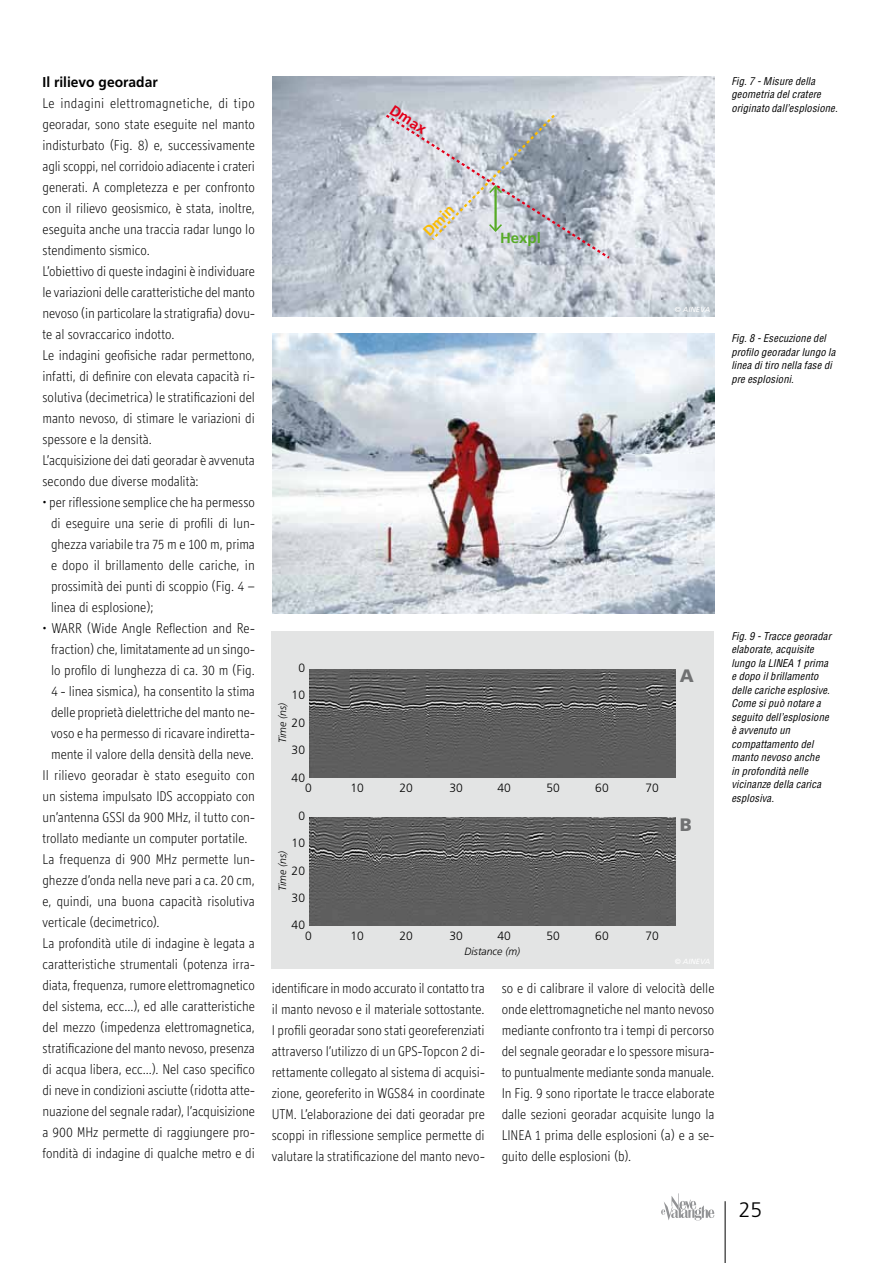
<style>
.page{position:relative;width:893px;height:1263px;background:#fff}
.page>*{position:absolute;margin:0;border:0;box-sizing:border-box;transform-origin:0 0}
.t1{font:300 21px "Frutiger";color:#000}
.t2{font:900 18px "Frutiger";color:#707172}
.t3{font:700 14.85px "Frutiger";color:#fabb00}
.t4{font:700 14.85px "Frutiger";color:#e2001a}
.t5{font:700 14.7px "Frutiger";color:#57ab27}
.t6{font:300 14.25px/21px "Officina Display ITC";color:#000;text-align:justify}
.t7{font:700 14.25px "Frutiger";color:#000}
.t8{font:300 12px "Frutiger";color:#000}
.t9{font:italic condensed 10.5px/13.5px "Helvetica";letter-spacing:.015em;color:#000}
.t10{font:italic 300 10.5px "Frutiger";color:#000}
.t11{font:italic 7.35px "Frutiger";color:#fff}
</style>
<div class="page">
<hr style="left:725px;top:1201px;width:1px;height:62px;background:#000">
<svg style="left:661px;top:1193px;width:53px;height:27px"></svg>
<div style="left:271px;top:631px;width:443px;height:337px;background:#e3e4e4"></div>
<img style="left:309px;top:817px;width:367px;height:109px">
<img style="left:309px;top:669px;width:367px;height:109px">
<img style="left:272px;top:77px;width:442px;height:240px">
<svg style="left:383px;top:112px;width:229px;height:149px;background:#bec3cb"></svg>
<img style="left:272px;top:334px;width:442px;height:280px">
<p class="t7" style="left:43px;top:74px;width:117px">Il rilievo georadar</p>
<p class="t6" style="left:43px;top:92px;width:214px;text-align:left">Le indagini elettromagnetiche, di tipo georadar, sono state eseguite nel manto indisturbato (Fig. 8) e, successivamente agli scoppi, nel corridoio adiacente i crateri generati. A completezza e per confronto con il rilievo geosismico, è stata, inoltre, eseguita anche una traccia radar lungo lo stendimento sismico.<br>L’obiettivo di queste indagini è individuare le variazioni delle caratteristiche del manto nevoso (in particolare la stratigrafia) dovu&shy;te al sovraccarico indotto.<br>Le indagini geofisiche radar permettono, infatti, di definire con elevata capacità ri&shy;solutiva (decimetrica) le stratificazioni del manto nevoso, di stimare le variazioni di spessore e la densità.<br>L’acquisizione dei dati georadar è avvenuta secondo due diverse modalità:</p>
<p class="t6" style="left:51px;top:491px;width:205px;text-indent:-9px">• per riflessione semplice che ha permesso di eseguire una serie di profili di lun&shy;ghezza variabile tra 75 m e 100 m, prima e dopo il brillamento delle cariche, in prossimità dei punti di scoppio (Fig. 4 – linea di esplosione);</p>
<p class="t6" style="left:43px;top:618px;width:214px">• WARR (Wide Angle Reflection and Re-</p>
<p class="t6" style="left:51px;top:639px;width:205px">fraction) che, limitatamente ad un singo-</p>
<p class="t6" style="left:51px;top:660px;width:205px">lo profilo di lunghezza di ca. 30 m (Fig.</p>
<p class="t6" style="left:51px;top:681px;width:205px">4 - linea sismica), ha consentito la stima</p>
<p class="t6" style="left:51px;top:702px;width:205px">delle proprietà dielettriche del manto ne-</p>
<p class="t6" style="left:51px;top:723px;width:205px">voso e ha permesso di ricavare indiretta-</p>
<p class="t6" style="left:51px;top:744px;width:204px">mente il valore della densità della neve.</p>
<p class="t6" style="left:43px;top:765px;width:214px">Il rilievo georadar è stato eseguito con</p>
<p class="t6" style="left:43px;top:786px;width:214px">un sistema impulsato IDS accoppiato con</p>
<p class="t6" style="left:43px;top:807px;width:214px">un’antenna GSSI da 900 MHz, il tutto con-</p>
<p class="t6" style="left:43px;top:828px;width:207px">trollato mediante un computer portatile.</p>
<p class="t6" style="left:43px;top:849px;width:214px">La frequenza di 900 MHz permette lun-</p>
<p class="t6" style="left:43px;top:870px;width:214px">ghezze d’onda nella neve pari a ca. 20 cm,</p>
<p class="t6" style="left:43px;top:891px;width:214px">e, quindi, una buona capacità risolutiva</p>
<p class="t6" style="left:43px;top:912px;width:119px">verticale (decimetrico).</p>
<p class="t6" style="left:43px;top:933px;width:214px">La profondità utile di indagine è legata a</p>
<p class="t6" style="left:43px;top:954px;width:214px">caratteristiche strumentali (potenza irra-</p>
<p class="t6" style="left:43px;top:975px;width:214px">diata, frequenza, rumore elettromagnetico</p>
<p class="t6" style="left:43px;top:996px;width:214px">del sistema, ecc...), ed alle caratteristiche</p>
<p class="t6" style="left:43px;top:1017px;width:214px">del mezzo (impedenza elettromagnetica,</p>
<p class="t6" style="left:43px;top:1038px;width:214px">stratificazione del manto nevoso, presenza</p>
<p class="t6" style="left:43px;top:1059px;width:214px">di acqua libera, ecc...). Nel caso specifico</p>
<p class="t6" style="left:43px;top:1080px;width:214px">di neve in condizioni asciutte (ridotta atte-</p>
<p class="t6" style="left:43px;top:1101px;width:214px">nuazione del segnale radar), l’acquisizione</p>
<p class="t6" style="left:43px;top:1122px;width:214px">a 900 MHz permette di raggiungere pro-</p>
<p class="t6" style="left:43px;top:1143px;width:214px">fondità di indagine di qualche metro e di</p>
<p class="t4" style="left:396px;top:101px;width:42px;rotate:33deg">Dmax</p>
<p class="t3" style="left:420px;top:227px;width:39px;rotate:-45deg">Dmin</p>
<p class="t5" style="left:500px;top:229px;width:42px">Hexpl</p>
<p class="t11" style="left:675px;top:305px;width:37px">© AINEVA</p>
<p class="t8" style="left:298px;top:661px;width:8px">0</p>
<p class="t8" style="left:292px;top:688px;width:15px">10</p>
<p class="t8" style="left:292px;top:716px;width:15px">20</p>
<p class="t8" style="left:292px;top:743px;width:15px">30</p>
<p class="t8" style="left:292px;top:770px;width:15px">40</p>
<p class="t10" style="left:276px;top:743px;width:42px;rotate:-90deg">Time (ns)</p>
<p class="t8" style="left:305px;top:781px;width:8px">0</p>
<p class="t8" style="left:351px;top:781px;width:15px">10</p>
<p class="t8" style="left:399px;top:781px;width:15px">20</p>
<p class="t8" style="left:450px;top:781px;width:15px">30</p>
<p class="t8" style="left:497px;top:781px;width:15px">40</p>
<p class="t8" style="left:546px;top:781px;width:15px">50</p>
<p class="t8" style="left:595px;top:781px;width:15px">60</p>
<p class="t8" style="left:645px;top:781px;width:15px">70</p>
<p class="t8" style="left:298px;top:809px;width:8px">0</p>
<p class="t8" style="left:292px;top:836px;width:15px">10</p>
<p class="t8" style="left:292px;top:864px;width:15px">20</p>
<p class="t8" style="left:292px;top:891px;width:15px">30</p>
<p class="t8" style="left:292px;top:918px;width:15px">40</p>
<p class="t10" style="left:276px;top:891px;width:42px;rotate:-90deg">Time (ns)</p>
<p class="t8" style="left:305px;top:929px;width:8px">0</p>
<p class="t8" style="left:351px;top:929px;width:15px">10</p>
<p class="t8" style="left:399px;top:929px;width:15px">20</p>
<p class="t8" style="left:450px;top:929px;width:15px">30</p>
<p class="t8" style="left:497px;top:929px;width:15px">40</p>
<p class="t8" style="left:546px;top:929px;width:15px">50</p>
<p class="t8" style="left:595px;top:929px;width:15px">60</p>
<p class="t8" style="left:645px;top:929px;width:15px">70</p>
<p class="t10" style="left:465px;top:945px;width:57px">Distance (m)</p>
<p class="t2" style="left:680px;top:665px;width:16px">A</p>
<p class="t2" style="left:680px;top:813px;width:14px">B</p>
<p class="t6" style="left:272px;top:977px;width:214px">identificare in modo accurato il contatto tra il manto nevoso e il materiale sottostante.<br>I profili georadar sono stati georeferenziati attraverso l’utilizzo di un GPS-Topcon 2 di&shy;rettamente collegato al sistema di acquisi&shy;zione, georeferito in WGS84 in coordinate UTM. L’elaborazione dei dati georadar pre scoppi in riflessione semplice permette di valutare la stratificazione del manto nevo-</p>
<p class="t6" style="left:502px;top:977px;width:214px">so e di calibrare il valore di velocità delle onde elettromagnetiche nel manto nevoso mediante confronto tra i tempi di percorso del segnale georadar e lo spessore misura&shy;to puntualmente mediante sonda manuale.<br>In Fig. 9 sono riportate le tracce elaborate dalle sezioni georadar acquisite lungo la LINEA 1 prima delle esplosioni (a) e a se&shy;guito delle esplosioni (b).</p>
<p class="t9" style="left:731px;top:74px;width:108px">Fig. 7 - Misure della geometria del cratere originato dall’esplosione.</p>
<p class="t9" style="left:731px;top:332px;width:106px">Fig. 8 - Esecuzione del profilo georadar lungo la linea di tiro nella fase di pre esplosioni.</p>
<p class="t9" style="left:731px;top:629px;width:101px">Fig. 9 - Tracce georadar elaborate, acquisite lungo la LINEA 1 prima e dopo il brillamento delle cariche esplosive.<br>Come si può notare a seguito dell’esplosione è avvenuto un compattamento del manto nevoso anche<br>in profondità nelle vicinanze della carica esplosiva.</p>
<h1 class="t1" style="left:739px;top:1198px;width:25px">25</h1>
</div>
